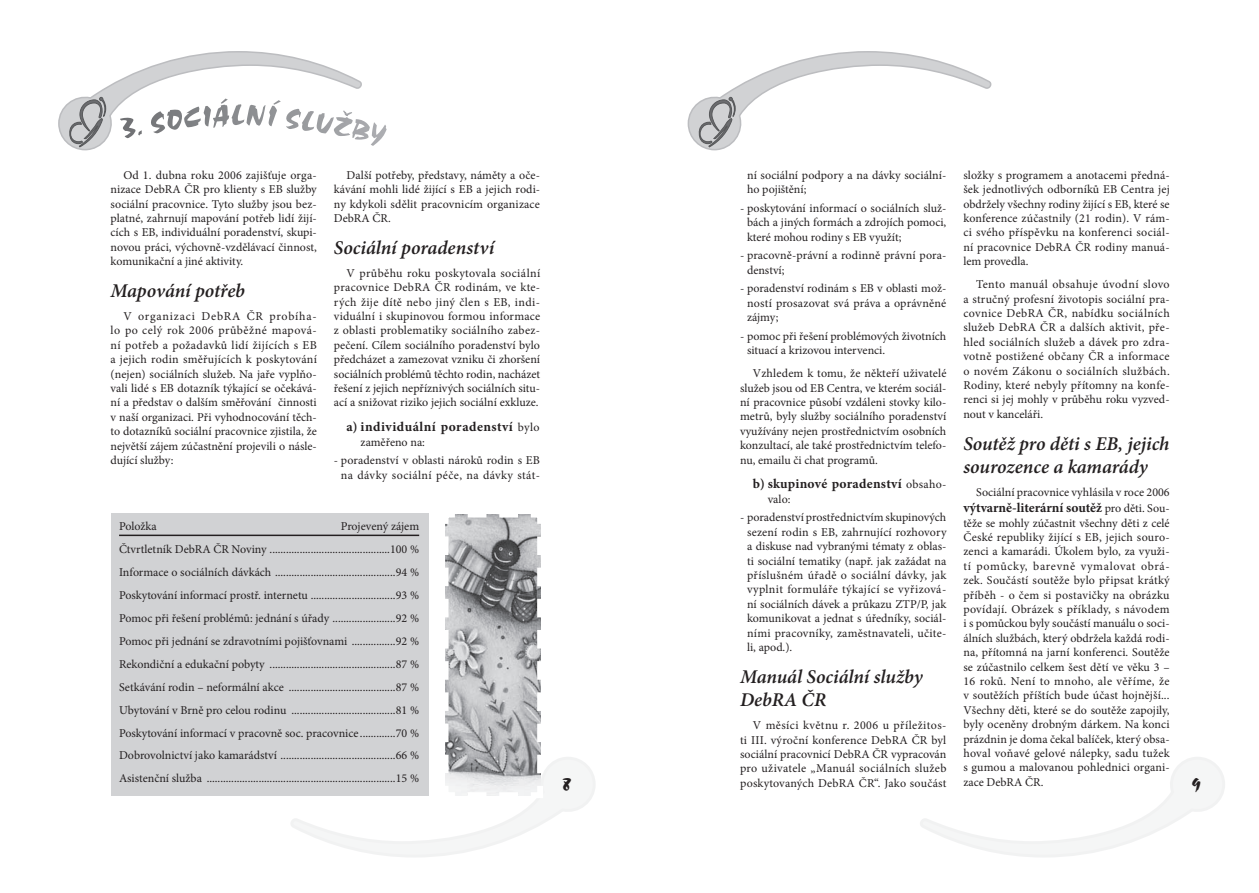
<style>
.page{position:relative;width:1259px;height:893px;background:#fff}
.page>*{position:absolute;margin:0;border:0;box-sizing:border-box;transform-origin:0 0}
.t1{font:italic 600 19.5px/23.4px "Minion Pro";letter-spacing:-.005em;color:#231f20}
.t2{font:700 13.5px "Minion Pro";letter-spacing:.015em;color:#231f20}
.t3{font:700 13.5px "Minion Pro";letter-spacing:.035em;color:#231f20}
.t4{font:12px/14.4px "Minion Pro";color:#231f20;text-align:justify}
.s1{font-weight:400;font-size:12px}
</style>
<div class="page">
<svg style="left:687px;top:51px;width:304px;height:99px"></svg>
<div style="left:111px;top:513px;width:317px;height:282px;background:#d1d2d4"></div>
<hr style="left:119px;top:535px;width:300px;height:1px;background:#231f20">
<svg style="left:289px;top:513px;width:306px;height:344px"></svg>
<svg style="left:920px;top:757px;width:305px;height:100px"></svg>
<svg style="left:58px;top:51px;width:304px;height:99px"></svg>
<p class="t4" style="left:111px;top:168px;width:208px;text-indent:13px">Od 1. dubna roku 2006 zajišťuje orga&shy;nizace DebRA ČR pro klienty s EB služby sociální pracovnice. Tyto služby jsou bez&shy;platné, zahrnují mapování potřeb lidí žijí&shy;cích s EB, individuální poradenství, skupi&shy;novou práci, výchovně-vzdělávací činnost, komunikační a jiné aktivity.</p>
<h1 class="t1" style="left:111px;top:280px;width:136px">Mapování potřeb</h1>
<p class="t4" style="left:111px;top:309px;width:208px;text-indent:13px">V organizaci DebRA ČR probíha&shy;lo po celý rok 2006 průběžné mapová&shy;ní potřeb a požadavků lidí žijících s EB a jejich rodin směřujících k poskytování (nejen) sociálních služeb. Na jaře vyplňo&shy;vali lidé s EB dotazník týkající se očekává&shy;ní a představ o dalším směřování činnosti v naší organizaci. Při vyhodnocování těch&shy;to dotazníků sociální pracovnice zjistila, že největší zájem zúčastnění projevili o násle&shy;dující služby:</p>
<p class="t4" style="left:334px;top:168px;width:208px;text-indent:13px">Další potřeby, představy, náměty a oče&shy;kávání mohli lidé žijící s EB a jejich rodi&shy;ny kdykoli sdělit pracovnicím organizace DebRA ČR.</p>
<h1 class="t1" style="left:334px;top:237px;width:162px">Sociální poradenství</h1>
<p class="t4" style="left:334px;top:266px;width:208px;text-indent:13px">V průběhu roku poskytovala sociální pracovnice DebRA ČR rodinám, ve kte&shy;rých žije dítě nebo jiný člen s EB, indi&shy;viduální i skupinovou formou informace z oblasti problematiky sociálního zabez&shy;pečení. Cílem sociálního poradenství bylo předcházet a zamezovat vzniku či zhoršení sociálních problémů těchto rodin, nacházet řešení z jejich nepříznivých sociálních situ&shy;ací a snižovat riziko jejich sociální exkluze.</p>
<p class="t3" style="left:347px;top:417px;width:195px">a) individuální poradenství <span class="s1">bylo</span></p>
<p class="t4" style="left:361px;top:435px;width:66px">zaměřeno na:</p>
<p class="t4" style="left:334px;top:453px;width:208px;text-align:center">- poradenství v oblasti nároků rodin s EB na dávky sociální péče, na dávky stát-</p>
<p class="t4" style="left:119px;top:519px;width:39px">Položka</p>
<p class="t4" style="left:119px;top:515px;width:302px;line-height:23px;text-indent:222px">Projevený zájem Čtvrtletník DebRA ČR Noviny ............................................100 % Informace o sociálních dávkách ............................................94 % Poskytování informací prostř. internetu ...............................93 % Pomoc při řešení problémů: jednání s úřady .......................92 % Pomoc při jednání se zdravotními pojišťovnami ................92 % Rekondiční a edukační pobyty ..............................................87 % Setkávání rodin – neformální akce .......................................87 % Ubytování v Brně pro celou rodinu ......................................81 % Poskytování informací v pracovně soc. pracovnice.............70 % Dobrovolnictví jako kamarádství ..........................................66 % Asistenční služba .....................................................................15 %</p>
<p class="t4" style="left:747px;top:168px;width:201px">ní sociální podpory a na dávky sociální&shy;ho pojištění;</p>
<p class="t4" style="left:747px;top:201px;width:201px;text-indent:-7px">- poskytování informací o sociálních služ&shy;bách a jiných formách a zdrojích pomoci, které mohou rodiny s EB využít;</p>
<p class="t4" style="left:747px;top:248px;width:201px;text-indent:-7px">- pracovně-právní a rodinně právní pora&shy;denství;</p>
<p class="t4" style="left:747px;top:281px;width:201px;text-indent:-7px">- poradenství rodinám s EB v oblasti mož&shy;ností prosazovat svá práva a oprávněné zájmy;</p>
<p class="t4" style="left:747px;top:329px;width:201px;text-indent:-7px">- pomoc při řešení problémových životních situací a krizovou intervenci.</p>
<p class="t4" style="left:740px;top:366px;width:208px;text-indent:13px">Vzhledem k tomu, že někteří uživatelé služeb jsou od EB Centra, ve kterém sociál&shy;ní pracovnice působí vzdáleni stovky kilo&shy;metrů, byly služby sociálního poradenství využívány nejen prostřednictvím osobních konzultací, ale také prostřednictvím telefo&shy;nu, emailu či chat programů.</p>
<p class="t2" style="left:753px;top:474px;width:195px">b) skupinové poradenství <span class="s1">obsaho-</span></p>
<p class="t4" style="left:767px;top:492px;width:24px">valo:</p>
<p class="t4" style="left:747px;top:510px;width:201px;text-indent:-7px">- poradenství prostřednictvím skupinových sezení rodin s EB, zahrnující rozhovory a diskuse nad vybranými tématy z oblas&shy;ti sociální tematiky (např. jak zažádat na příslušném úřadě o sociální dávky, jak vyplnit formuláře týkající se vyřizová&shy;ní sociálních dávek a průkazu ZTP/P, jak komunikovat a jednat s úředníky, sociál&shy;ními pracovníky, zaměstnavateli, učite&shy;li, apod.).</p>
<h1 class="t1" style="left:740px;top:666px;width:184px">Manuál Sociální služby<br>DebRA ČR</h1>
<p class="t4" style="left:740px;top:718px;width:208px;text-indent:13px">V měsíci květnu r. 2006 u příležitos&shy;ti III. výroční konference DebRA ČR byl sociální pracovnicí DebRA ČR vypracován pro uživatele „Manuál sociálních služeb poskytovaných DebRA ČR“. Jako součást</p>
<p class="t4" style="left:963px;top:168px;width:208px">složky s programem a anotacemi předná&shy;šek jednotlivých odborníků EB Centra jej obdržely všechny rodiny žijící s EB, které se konference zúčastnily (21 rodin). V rám&shy;ci svého příspěvku na konferenci sociál&shy;ní pracovnice DebRA ČR rodiny manuá&shy;lem provedla.</p>
<p class="t4" style="left:963px;top:277px;width:208px;text-indent:13px">Tento manuál obsahuje úvodní slovo a stručný profesní životopis sociální pra&shy;covnice DebRA ČR, nabídku sociálních služeb DebRA ČR a dalších aktivit, pře&shy;hled sociálních služeb a dávek pro zdra&shy;votně postižené občany ČR a informace o novém Zákonu o sociálních službách.<br>Rodiny, které nebyly přítomny na konfe&shy;renci si jej mohly v průběhu roku vyzved&shy;nout v kanceláři.</p>
<h1 class="t1" style="left:963px;top:432px;width:207px">Soutěž pro děti s EB, jejich sourozence a kamarády</h1>
<p class="t4" style="left:976px;top:485px;width:195px">Sociální pracovnice vyhlásila v roce 2006</p>
<p class="t2" style="left:963px;top:498px;width:208px">výtvarně-literární soutěž <span class="s1">pro děti. Sou-</span></p>
<p class="t4" style="left:963px;top:516px;width:208px">těže se mohly zúčastnit všechny děti z celé České republiky žijící s EB, jejich souro&shy;zenci a kamarádi. Úkolem bylo, za využi&shy;tí pomůcky, barevně vymalovat obrá&shy;zek. Součástí soutěže bylo připsat krátký příběh - o čem si postavičky na obrázku povídají. Obrázek s příklady, s návodem i s pomůckou byly součástí manuálu o soci&shy;álních službách, který obdržela každá rodi&shy;na, přítomná na jarní konferenci. Soutěže se zúčastnilo celkem šest dětí ve věku 3 – 16 roků. Není to mnoho, ale věříme, že v soutěžích příštích bude účast hojnější...<br>Všechny děti, které se do soutěže zapojily, byly oceněny drobným dárkem. Na konci prázdnin je doma čekal balíček, který obsa&shy;hoval voňavé gelové nálepky, sadu tužek s gumou a malovanou pohlednici organi&shy;zace DebRA ČR.</p>
</div>
